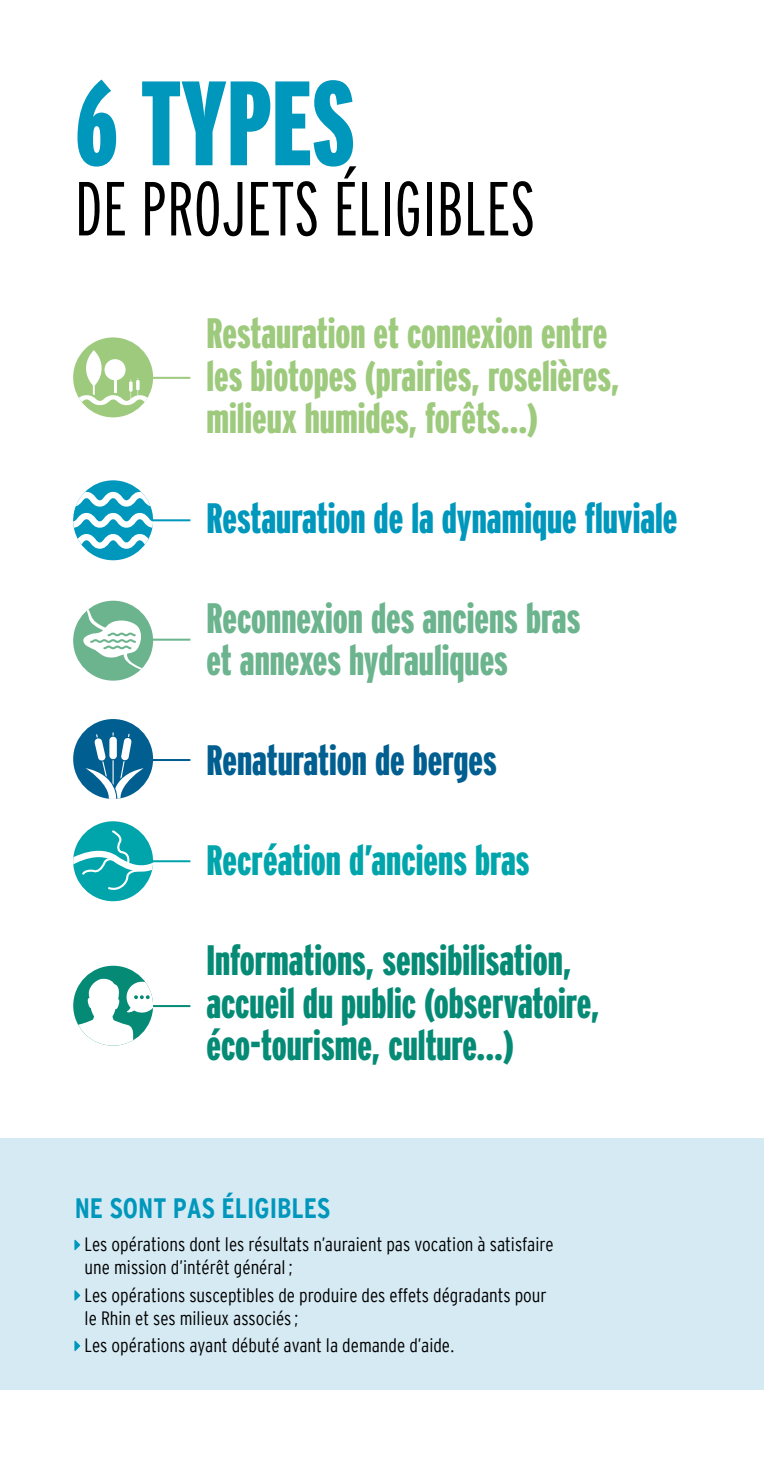
<style>
.page{position:relative;width:764px;height:1464px;background:#fff}
.page>*{position:absolute;margin:0;border:0;box-sizing:border-box;transform-origin:0 0}
.t1{font:900 119.7px "Interstate Compressed";color:#0097bc}
.t2{font:300 76.3px "Interstate Compressed";color:#000}
.t3{font:900 42.52px/42.5px "Interstate Compressed";color:#9eca7d}
.t4{font:900 42.52px/42.5px "Interstate Compressed";color:#058b75}
.t5{font:900 42.52px/42.5px "Interstate Compressed";color:#6bb48d}
.t6{font:900 42.52px "Interstate Compressed";color:#0097bc}
.t7{font:900 42.52px "Interstate Compressed";color:#00a5ac}
.t8{font:900 42.52px "Interstate Compressed";color:#005f90}
.t9{font:700 28px "Interstate Cond Mono";color:#0097bc}
.t10{font:19.25px/22.8px "Interstate Cond Mono Lgt";color:#000}
</style>
<div class="page">
<div style="left:0;top:1138px;width:764px;height:251px;background:#d6eaf3"></div>
<svg style="left:74px;top:1239px;width:6px;height:11px"></svg>
<svg style="left:74px;top:1290px;width:6px;height:10px"></svg>
<svg style="left:74px;top:1340px;width:6px;height:11px"></svg>
<hr style="left:132px;top:519px;width:58px;height:2px;background:#0097bc">
<div style="left:73px;top:480px;width:80px;height:80px;background:#0097bc;border-radius:50%"></div>
<svg style="left:73px;top:492px;width:80px;height:57px"></svg>
<hr style="left:132px;top:860px;width:58px;height:2px;background:#00a5ac">
<div style="left:73px;top:821px;width:80px;height:80px;background:#00a5ac;border-radius:50%"></div>
<svg style="left:73px;top:829px;width:80px;height:62px"></svg>
<hr style="left:132px;top:377px;width:58px;height:2px;background:#9eca7d">
<div style="left:73px;top:337px;width:80px;height:80px;background:#9eca7d;border-radius:50%"></div>
<svg style="left:73px;top:350px;width:80px;height:55px"></svg>
<hr style="left:132px;top:759px;width:58px;height:2px;background:#005f90">
<div style="left:73px;top:719px;width:80px;height:80px;background:#005f90;border-radius:50%"></div>
<svg style="left:86px;top:732px;width:58px;height:67px"></svg>
<hr style="left:132px;top:638px;width:58px;height:2px;background:#6bb48d">
<svg style="left:73px;top:600px;width:80px;height:79px"></svg>
<hr style="left:132px;top:1005px;width:58px;height:2px;background:#058b75">
<div style="left:73px;top:965px;width:80px;height:80px;background:#058b75;border-radius:50%"></div>
<svg style="left:73px;top:978px;width:80px;height:67px"></svg>
<h1 class="t1" style="left:75px;top:57px;width:281px">6 TYPES</h1>
<h2 class="t2" style="left:75px;top:166px;width:462px">DE PROJETS ÉLIGIBLES</h2>
<h3 class="t3" style="left:206px;top:312px;width:415px">Restauration et connexion entre les biotopes (prairies, roselières, milieux humides, forêts…)</h3>
<h3 class="t6" style="left:206px;top:494px;width:473px">Restauration de la dynamique fluviale</h3>
<h3 class="t5" style="left:206px;top:596px;width:375px">Reconnexion des anciens bras et annexes hydrauliques</h3>
<h3 class="t8" style="left:206px;top:737px;width:292px">Renaturation de berges</h3>
<h3 class="t7" style="left:206px;top:836px;width:325px">Recréation d’anciens bras</h3>
<h3 class="t4" style="left:206px;top:938px;width:395px">Informations, sensibilisation, accueil du public (observatoire, éco-tourisme, culture...)</h3>
<h3 class="t9" style="left:75px;top:1192px;width:257px">NE SONT PAS ÉLIGIBLES</h3>
<p class="t10" style="left:85px;top:1233px;width:470px">Les opérations dont les résultats n’auraient pas vocation à satisfaire une mission d’intérêt général;</p>
<p class="t10" style="left:85px;top:1283px;width:464px">Les opérations susceptibles de produire des effets dégradants pour le Rhin et ses milieux associés;</p>
<p class="t10" style="left:85px;top:1333px;width:372px">Les opérations ayant débuté avant la demande d’aide.</p>
</div>
